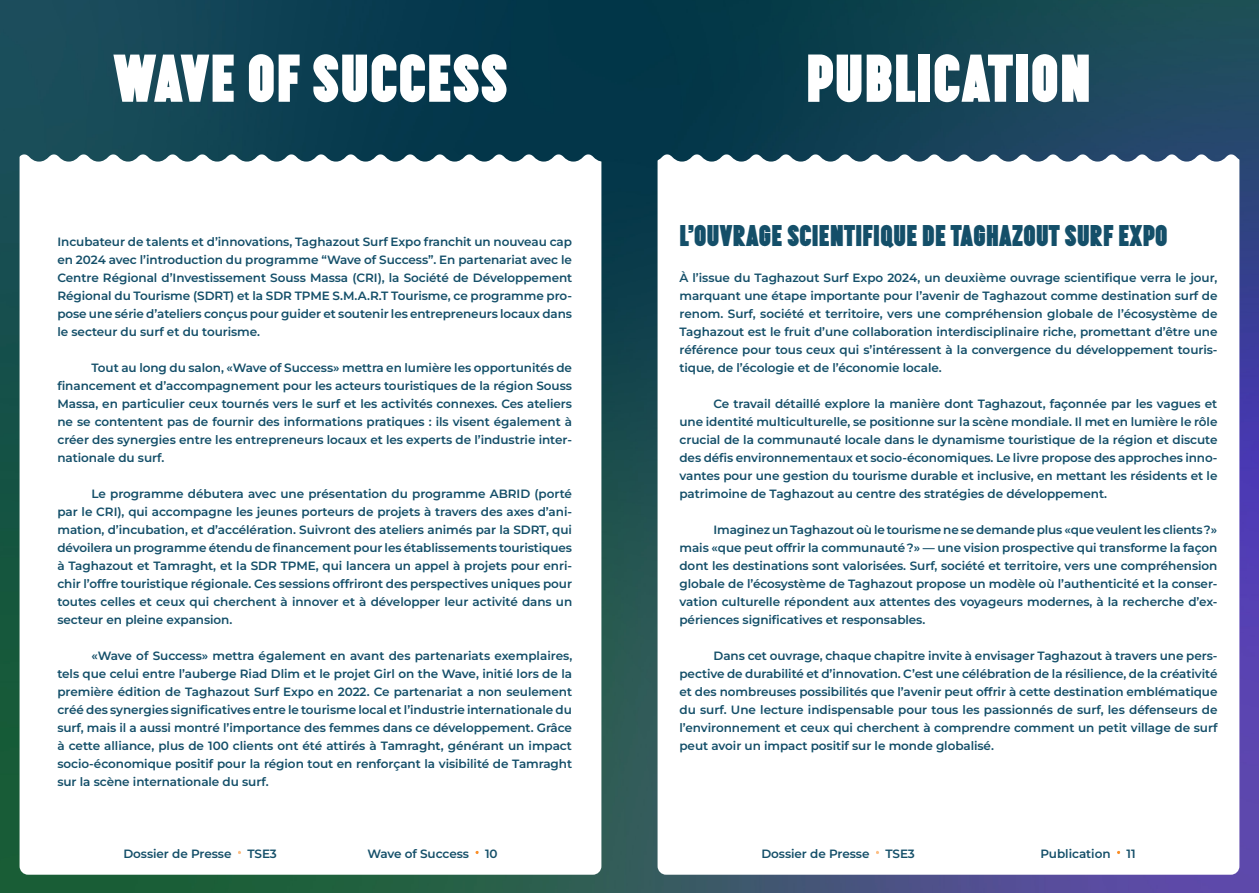
<style>
.page{position:relative;width:1259px;height:893px;background:#fff}
.page>*{position:absolute;margin:0;border:0;box-sizing:border-box;transform-origin:0 0}
.t1{font:67.5px "Tombstone Blues";letter-spacing:.02em;color:#fff}
.t2{font:30px "Tombstone Blues";letter-spacing:.01em;color:#144f69}
.t3{font:600 12px/18px "Montserrat";letter-spacing:-.005em;color:#144f69;text-align:justify}
</style>
<div class="page">
<img style="left:0;top:0;width:1259px;height:893px">
<div style="left:657px;top:17px;width:582px;height:858px;background:#fff;border-radius:9px"></div>
<img style="left:648px;top:0;width:611px;height:162px">
<div style="left:20px;top:18px;width:581px;height:857px;background:#fff;border-radius:9px"></div>
<img style="left:5px;top:0;width:611px;height:162px">
<h1 class="t1" style="left:113px;top:41px;width:395px">WAVE OF SUCCESS</h1>
<h1 class="t1" style="left:806px;top:41px;width:286px">PUBLICATION</h1>
<p class="t3" style="left:57px;top:232px;width:516px">Incubateur de talents et d’innovations, Taghazout Surf Expo franchit un nouveau cap en 2024 avec l’introduction du programme “Wave of Success”. En partenariat avec le Centre Régional d’Investissement Souss Massa (CRI), la Société de Développement Régional du Tourisme (SDRT) et la SDR TPME S.M.A.R.T Tourisme, ce programme pro&shy;pose une série d’ateliers conçus pour guider et soutenir les entrepreneurs locaux dans le secteur du surf et du tourisme.</p>
<p class="t3" style="left:57px;top:358px;width:516px;text-indent:34px">Tout au long du salon, «Wave of Success» mettra en lumière les opportunités de financement et d’accompagnement pour les acteurs touristiques de la région Souss Massa, en particulier ceux tournés vers le surf et les activités connexes. Ces ateliers ne se contentent pas de fournir des informations pratiques : ils visent également à créer des synergies entre les entrepreneurs locaux et les experts de l’industrie inter&shy;nationale du surf.</p>
<p class="t3" style="left:57px;top:484px;width:516px;text-indent:34px">Le programme débutera avec une présentation du programme ABRID (porté par le CRI), qui accompagne les jeunes porteurs de projets à travers des axes d’ani&shy;mation, d’incubation, et d’accélération. Suivront des ateliers animés par la SDRT, qui dévoilera un programme étendu de financement pour les établissements touristiques à Taghazout et Tamraght, et la SDR TPME, qui lancera un appel à projets pour enri&shy;chir l’offre touristique régionale. Ces sessions offriront des perspectives uniques pour toutes celles et ceux qui cherchent à innover et à développer leur activité dans un secteur en pleine expansion.</p>
<p class="t3" style="left:57px;top:646px;width:516px;text-indent:34px">«Wave of Success» mettra également en avant des partenariats exemplaires, tels que celui entre l’auberge Riad Dlim et le projet Girl on the Wave, initié lors de la première édition de Taghazout Surf Expo en 2022. Ce partenariat a non seulement créé des synergies significatives entre le tourisme local et l’industrie internationale du surf, mais il a aussi montré l’importance des femmes dans ce développement. Grâce à cette alliance, plus de 100 clients ont été attirés à Tamraght, générant un impact socio-économique positif pour la région tout en renforçant la visibilité de Tamraght sur la scène internationale du surf.</p>
<h2 class="t2" style="left:679px;top:219px;width:489px">L’OUVRAGE SCIENTIFIQUE DE TAGHAZOUT SURF EXPO</h2>
<p class="t3" style="left:679px;top:268px;width:539px">À l’issue du Taghazout Surf Expo 2024, un deuxième ouvrage scientifique verra le jour, marquant une étape importante pour l’avenir de Taghazout comme destination surf de renom. Surf, société et territoire, vers une compréhension globale de l’écosystème de Taghazout est le fruit d’une collaboration interdisciplinaire riche, promettant d’être une référence pour tous ceux qui s’intéressent à la convergence du développement touris&shy;tique, de l’écologie et de l’économie locale.</p>
<p class="t3" style="left:679px;top:394px;width:539px;text-indent:34px">Ce travail détaillé explore la manière dont Taghazout, façonnée par les vagues et une identité multiculturelle, se positionne sur la scène mondiale. Il met en lumière le rôle crucial de la communauté locale dans le dynamisme touristique de la région et discute des défis environnementaux et socio-économiques. Le livre propose des approches inno&shy;vantes pour une gestion du tourisme durable et inclusive, en mettant les résidents et le patrimoine de Taghazout au centre des stratégies de développement.</p>
<p class="t3" style="left:679px;top:520px;width:539px;text-indent:34px">Imaginez un Taghazout où le tourisme ne se demande plus «que veulent les clients ?» mais «que peut offrir la communauté ?» — une vision prospective qui transforme la façon dont les destinations sont valorisées. Surf, société et territoire, vers une compréhension globale de l’écosystème de Taghazout propose un modèle où l’authenticité et la conser&shy;vation culturelle répondent aux attentes des voyageurs modernes, à la recherche d’ex&shy;périences significatives et responsables.</p>
<p class="t3" style="left:679px;top:646px;width:540px;text-indent:34px">Dans cet ouvrage, chaque chapitre invite à envisager Taghazout à travers une pers&shy;pective de durabilité et d’innovation. C’est une célébration de la résilience, de la créativité et des nombreuses possibilités que l’avenir peut offrir à cette destination emblématique du surf. Une lecture indispensable pour tous les passionnés de surf, les défenseurs de l’environnement et ceux qui cherchent à comprendre comment un petit village de surf peut avoir un impact positif sur le monde globalisé.</p>
<p class="t3" style="left:123px;top:844px;width:110px">Dossier de Presse</p>
<p class="t3" style="left:247px;top:844px;width:31px">TSE3</p>
<p class="t3" style="left:367px;top:844px;width:103px">Wave of Success</p>
<p class="t3" style="left:485px;top:844px;width:14px">10</p>
<p class="t3" style="left:761px;top:844px;width:110px">Dossier de Presse</p>
<p class="t3" style="left:885px;top:844px;width:31px">TSE3</p>
<p class="t3" style="left:1040px;top:844px;width:72px">Publication</p>
<p class="t3" style="left:1126px;top:844px;width:11px">11</p>
</div>
